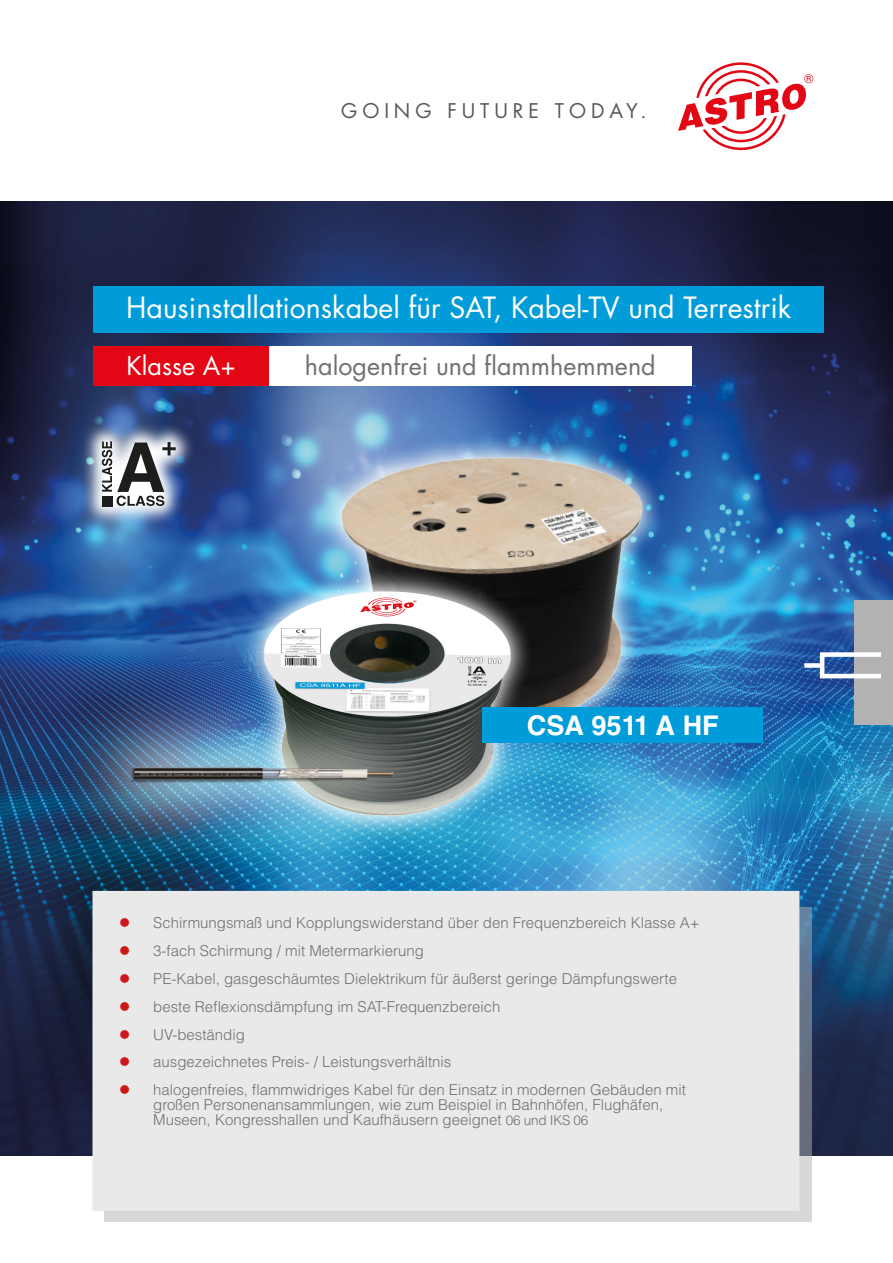
<style>
.page{position:relative;width:893px;height:1263px;background:#fff}
.page>*{position:absolute;margin:0;border:0;box-sizing:border-box;transform-origin:0 0}
.Typenbezeichnung{font:28.5px "Futura Std";color:#fff}
.Typenbezeichnung-2{font:700 27.15px "Helvetica LT Std";color:#fff}
.Typenbezeichnung-3{font:25.05px "Futura Std";color:#70706f}
.Typenbezeichnung-4{font:25.05px "Futura Std";color:#fff}
.t1{font:19.65px "Futura Std";letter-spacing:.25em;color:#575756}
.t2{font:300 15px/15px "Helvetica LT Std";color:#70706f}
.s1{font-size:13.5px}
</style>
<div class="page">
<img style="left:0;top:202px;width:893px;height:954px">
<svg style="left:678px;top:62px;width:135px;height:89px"></svg>
<img style="left:82px;top:421px;width:114px;height:106px">
<div style="left:102px;top:496px;width:11px;height:11px;background:#1d1d1b"></div>
<svg style="left:102px;top:441px;width:74px;height:65px"></svg>
<div style="left:855px;top:600px;width:38px;height:125px;background:#b2b2b2"></div>
<div style="left:94px;top:286px;width:730px;height:46px;background:#009bd9"></div>
<div style="left:94px;top:346px;width:175px;height:40px;background:#e30614"></div>
<div style="left:269px;top:346px;width:423px;height:40px;background:#fff"></div>
<svg style="left:104px;top:907px;width:707px;height:315px;background:#bcc0c5"></svg>
<div style="left:92px;top:891px;width:707px;height:320px;background:#e9e9e9"></div>
<svg style="left:820px;top:652px;width:60px;height:26px"></svg>
<div style="left:804px;top:663px;width:18px;height:5px;background:#fff"></div>
<img style="left:281px;top:406px;width:450px;height:369px">
<div style="left:241px;top:567px;width:292px;height:272px;background:#fff;opacity:.94"></div>
<img style="left:253px;top:587px;width:264px;height:235px">
<div style="left:53px;top:686px;width:416px;height:178px;background:#fff;opacity:.94"></div>
<img style="left:55px;top:750px;width:357px;height:43px">
<div style="left:483px;top:707px;width:280px;height:36px;background:#009bd9"></div>
<p class="t1" style="left:341px;top:98px;width:307px">GOING FUTURE TODAY.</p>
<p class="Typenbezeichnung" style="left:126px;top:289px;width:666px">Hausinstallationskabel für SAT, Kabel-TV und Terrestrik</p>
<p class="Typenbezeichnung-4" style="left:127px;top:350px;width:111px">Klasse A+</p>
<p class="Typenbezeichnung-3" style="left:305px;top:350px;width:352px">halogenfrei und flammhemmend</p>
<p class="Typenbezeichnung-2" style="left:527px;top:708px;width:193px">CSA 9511 A HF</p>
<p class="t2" style="left:153px;top:915px;width:548px">Schirmungsmaß und Kopplungswiderstand über den Frequenzbereich Klasse A+</p>
<p class="t2" style="left:153px;top:943px;width:272px">3-fach Schirmung / mit Metermarkierung</p>
<p class="t2" style="left:153px;top:971px;width:525px">PE-Kabel, gasgeschäumtes Dielektrikum für äußerst geringe Dämpfungswerte</p>
<p class="t2" style="left:153px;top:999px;width:349px">beste Reflexionsdämpfung im SAT-Frequenzbereich</p>
<p class="t2" style="left:153px;top:1026px;width:93px">UV-beständig</p>
<p class="t2" style="left:153px;top:1054px;width:300px">ausgezeichnetes Preis- / Leistungsverhältnis</p>
<p class="t2" style="left:153px;top:1082px;width:534px">halogenfreies, flammwidriges Kabel für den Einsatz in modernen Gebäuden mit großen Personenansammlungen, wie zum Beispiel in Bahnhöfen, Flughäfen,<br>Museen, Kongresshallen und Kaufhäusern geeignet <span class="s1">06 und IKS 06</span></p>
</div>
